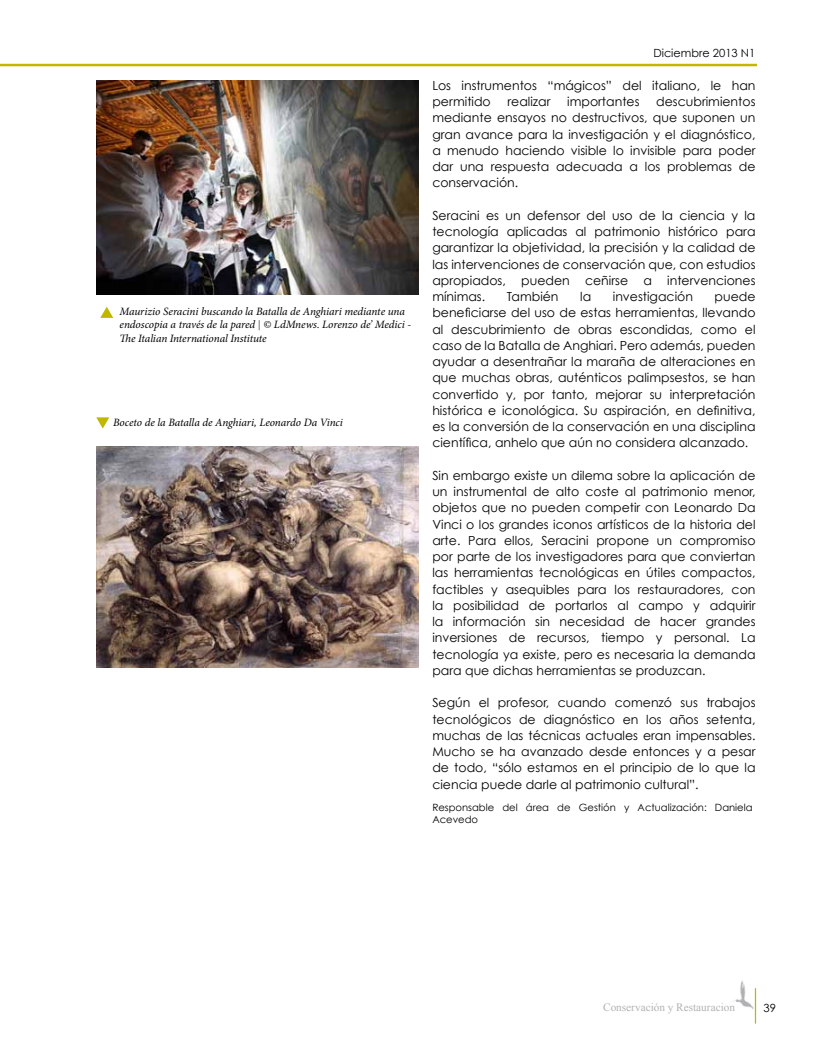
<style>
.page{position:relative;width:836px;height:1061px;background:#fff}
.page>*{position:absolute;margin:0;border:0;box-sizing:border-box;transform-origin:0 0}
.t1{font:12.5px/16.2px "Century Gothic";color:#000;text-align:justify}
.t2{font:italic 11.25px/13.5px "Minion Pro";letter-spacing:-.005em;color:#000}
.t3{font:11.25px "Times New Roman";color:#b1b2b4}
.t4{font:11.25px "Century Gothic";color:#000}
.t5{font:10px/12.5px "Century Gothic";color:#000}
.s1{font-family:"Times New Roman"}
</style>
<div class="page">
<img style="left:735px;top:980px;width:22px;height:44px">
<img style="left:96px;top:446px;width:323px;height:222px">
<svg style="left:96px;top:417px;width:13px;height:12px"></svg>
<img style="left:96px;top:80px;width:323px;height:214px">
<svg style="left:100px;top:307px;width:13px;height:11px"></svg>
<hr style="left:0;top:64px;width:757px;height:2px;background:#c1b700">
<p class="t2" style="left:120px;top:304px;width:293px">Maurizio Seracini buscando la Batalla de Anghiari mediante una endoscopia a través de la pared <span class="s1">|</span> © LdMnews. Lorenzo de’ Medici -<br>The Italian International Institute</p>
<p class="t2" style="left:113px;top:415px;width:231px">Boceto de la Batalla de Anghiari, Leonardo Da Vinci</p>
<p class="t4" style="left:653px;top:46px;width:104px">Diciembre 2013 N1</p>
<p class="t1" style="left:432px;top:77px;width:325px">Los instrumentos “mágicos” del italiano, le han permitido</p>
<p class="t1" style="left:432px;top:93px;width:325px;text-indent:224px">descubrimientos mediante ensayos no destructivos, que suponen un gran avance para la investigación y el diagnóstico, a menudo haciendo visible lo invisible para poder dar una respuesta adecuada a los problemas de conservación.</p>
<p class="t1" style="left:432px;top:207px;width:325px">Seracini es un defensor del uso de la ciencia y la tecnología aplicadas al patrimonio histórico para garantizar la objetividad, la precisión y la calidad de las intervenciones de conservación que, con estudios apropiados, pueden ceñirse a intervenciones mínimas.</p>
<p class="t1" style="left:507px;top:93px;width:44px">realizar</p>
<p class="t1" style="left:567px;top:93px;width:74px">importantes</p>
<p class="t1" style="left:507px;top:288px;width:53px">También</p>
<p class="t1" style="left:580px;top:288px;width:13px">la</p>
<p class="t1" style="left:613px;top:288px;width:82px">investigación</p>
<p class="t1" style="left:432px;top:288px;width:325px;text-indent:282px">puede beneficiarse del uso de estas herramientas, llevando al descubrimiento de obras escondidas, como el caso de la Batalla de Anghiari. Pero además, pueden ayudar a desentrañar la maraña de alteraciones en que muchas obras, auténticos palimpsestos, se han convertido y, por tanto, mejorar su interpretación histórica e iconológica. Su aspiración, en definitiva, es la conversión de la conservación en una disciplina científica, anhelo que aún no considera alcanzado.</p>
<p class="t1" style="left:432px;top:467px;width:325px">Sin embargo existe un dilema sobre la aplicación de un instrumental de alto coste al patrimonio menor, objetos que no pueden competir con Leonardo Da Vinci o los grandes iconos artísticos de la historia del arte. Para ellos, Seracini propone un compromiso por parte de los investigadores para que conviertan las herramientas tecnológicas en útiles compactos, factibles y asequibles para los restauradores, con la posibilidad de portarlos al campo y adquirir la información sin necesidad de hacer grandes inversiones de recursos, tiempo y personal. La tecnología ya existe, pero es necesaria la demanda para que dichas herramientas se produzcan.</p>
<p class="t1" style="left:432px;top:694px;width:325px">Según el profesor, cuando comenzó sus trabajos tecnológicos de diagnóstico en los años setenta, muchas de las técnicas actuales eran impensables.<br>Mucho se ha avanzado desde entonces y a pesar de todo, “sólo estamos en el principio de lo que la ciencia puede darle al patrimonio cultural”.</p>
<p class="t5" style="left:432px;top:800px;width:322px">Responsable del área de Gestión y Actualización: Daniela<br>Acevedo</p>
<p class="t3" style="left:603px;top:1000px;width:133px">Conservación y Restauracion</p>
<p class="t4" style="left:764px;top:1001px;width:14px">39</p>
</div>
